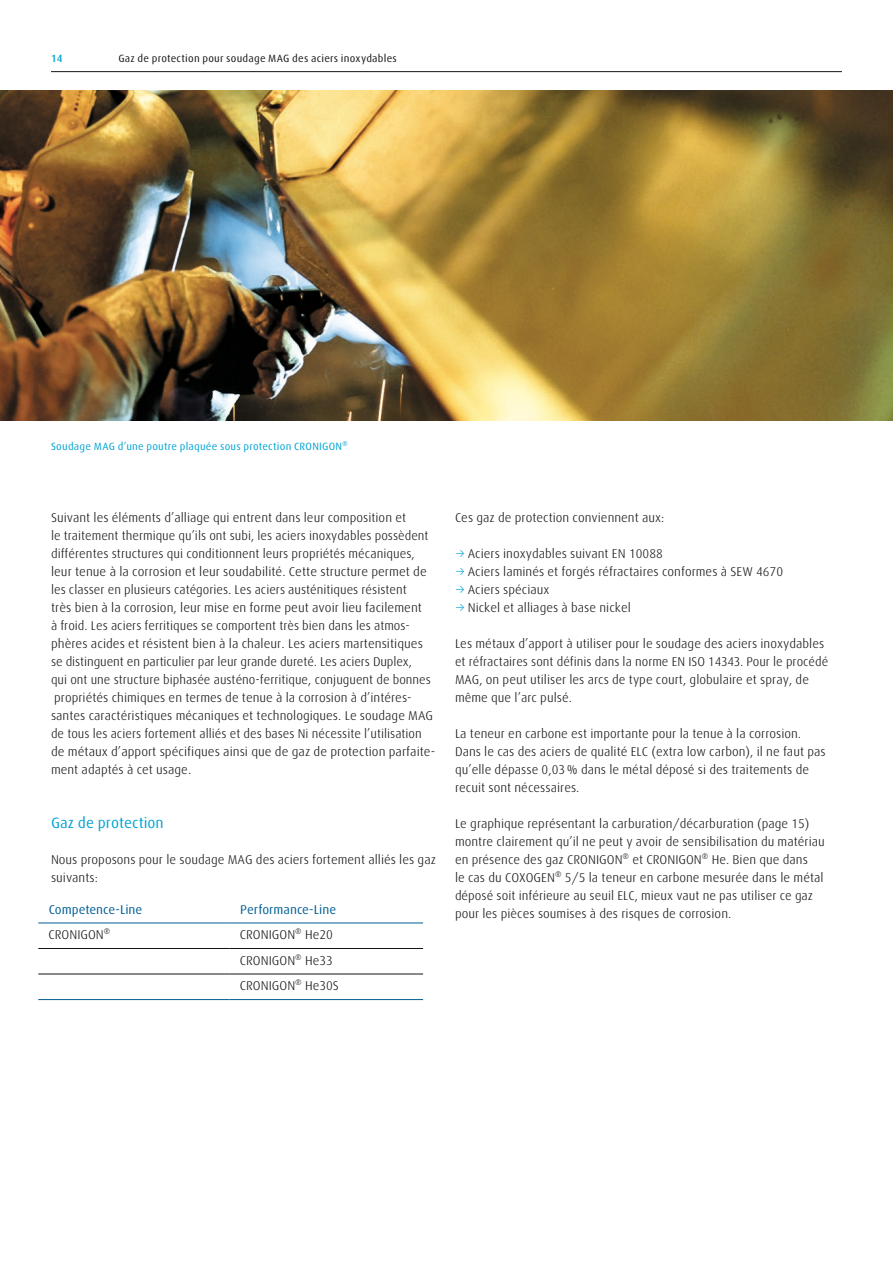
<style>
.page{position:relative;width:893px;height:1263px;background:#fff}
.page>*{position:absolute;margin:0;border:0;box-sizing:border-box;transform-origin:0 0}
.t1{font:15px "Linde Dax Global";color:#00a3d3}
.t2{font:300 12.75px/18px "Linde Dax Global";color:#131413}
.t3{font:12.75px "Linde Dax Global";color:#005e95}
.t4{font:10.5px "Linde Dax Global";letter-spacing:.02em;color:#00a3d3}
.t5{font:10.5px "Linde Dax Global";letter-spacing:.02em;color:#131413}
.t6{font:500 10.5px "Linde Dax Global";color:#00a3d3}
.s1{color:#00a3d3}
</style>
<div class="page">
<img style="left:0;top:90px;width:893px;height:331px">
<hr style="left:51px;top:71px;width:791px;height:1px;background:#131413">
<hr style="left:38px;top:922px;width:192px;height:1px;background:#005e95">
<hr style="left:230px;top:922px;width:193px;height:1px;background:#005e95">
<hr style="left:38px;top:948px;width:192px;height:1px;background:#131413">
<hr style="left:230px;top:948px;width:193px;height:1px;background:#131413">
<hr style="left:38px;top:974px;width:192px;height:1px;background:#131413">
<hr style="left:230px;top:974px;width:193px;height:1px;background:#131413">
<hr style="left:38px;top:999px;width:192px;height:1px;background:#005e95">
<hr style="left:230px;top:999px;width:193px;height:1px;background:#005e95">
<p class="t6" style="left:51px;top:52px;width:13px">14</p>
<p class="t5" style="left:118px;top:52px;width:280px">Gaz de protection pour soudage MAG des aciers inoxydables</p>
<p class="t4" style="left:51px;top:440px;width:298px">Soudage MAG d’une poutre plaquée sous protection CRONIGON®</p>
<p class="t2" style="left:51px;top:509px;width:386px">Suivant les éléments d’alliage qui entrent dans leur composition et<br>le traitement thermique qu’ils ont subi, les aciers inoxydables possèdent différentes structures qui conditionnent leurs propriétés mécaniques, leur tenue à la corrosion et leur soudabilité. Cette structure permet de les classer en plusieurs catégories. Les aciers austénitiques résistent<br>très bien à la corrosion, leur mise en forme peut avoir lieu facilement<br>à froid. Les aciers ferritiques se comportent très bien dans les atmos&shy;phères acides et résistent bien à la chaleur. Les aciers martensitiques se distinguent en particulier par leur grande dureté. Les aciers Duplex,<br>qui ont une structure biphasée austéno-ferritique, conjuguent de bonnes propriétés chimiques en termes de tenue à la corrosion à d’intéres&shy;santes caractéristiques mécaniques et technologiques. Le soudage MAG de tous les aciers fortement alliés et des bases Ni nécessite l’utilisation de métaux d’apport spécifiques ainsi que de gaz de protection parfaite&shy;ment adaptés à cet usage.</p>
<p class="t1" style="left:51px;top:814px;width:114px">Gaz de protection</p>
<p class="t2" style="left:51px;top:851px;width:386px">Nous proposons pour le soudage MAG des aciers fortement alliés les gaz suivants:</p>
<p class="t3" style="left:49px;top:902px;width:95px">Competence-Line</p>
<p class="t3" style="left:240px;top:902px;width:98px">Performance-Line</p>
<p class="t2" style="left:49px;top:925px;width:63px">CRONIGON®</p>
<p class="t2" style="left:240px;top:922px;width:101px;line-height:25.5px">CRONIGON® He20<br>CRONIGON® He33<br>CRONIGON® He30S</p>
<p class="t2" style="left:455px;top:509px;width:211px">Ces gaz de protection conviennent aux:</p>
<p class="t2" style="left:455px;top:545px;width:209px"><span class="s1">→</span> Aciers inoxydables suivant EN 10088</p>
<p class="t2" style="left:455px;top:563px;width:330px"><span class="s1">→</span> Aciers laminés et forgés réfractaires conformes à SEW 4670</p>
<p class="t2" style="left:455px;top:581px;width:96px"><span class="s1">→</span> Aciers spéciaux</p>
<p class="t2" style="left:455px;top:599px;width:177px"><span class="s1">→</span> Nickel et alliages à base nickel</p>
<p class="t2" style="left:455px;top:635px;width:375px">Les métaux d’apport à utiliser pour le soudage des aciers inoxydables et réfractaires sont définis dans la norme EN ISO 14343. Pour le procédé MAG, on peut utiliser les arcs de type court, globulaire et spray, de même que l’arc pulsé.</p>
<p class="t2" style="left:455px;top:725px;width:372px">La teneur en carbone est importante pour la tenue à la corrosion.<br>Dans le cas des aciers de qualité ELC (extra low carbon), il ne faut pas qu’elle dépasse 0,03% dans le métal déposé si des traitements de recuit sont nécessaires.</p>
<p class="t2" style="left:455px;top:815px;width:371px">Le graphique représentant la carburation/décarburation (page 15) montre clairement qu’il ne peut y avoir de sensibilisation du matériau en présence des gaz CRONIGON® et CRONIGON® He. Bien que dans<br>le cas du COXOGEN® 5/5 la teneur en carbone mesurée dans le métal déposé soit inférieure au seuil ELC, mieux vaut ne pas utiliser ce gaz pour les pièces soumises à des risques de corrosion.</p>
</div>
